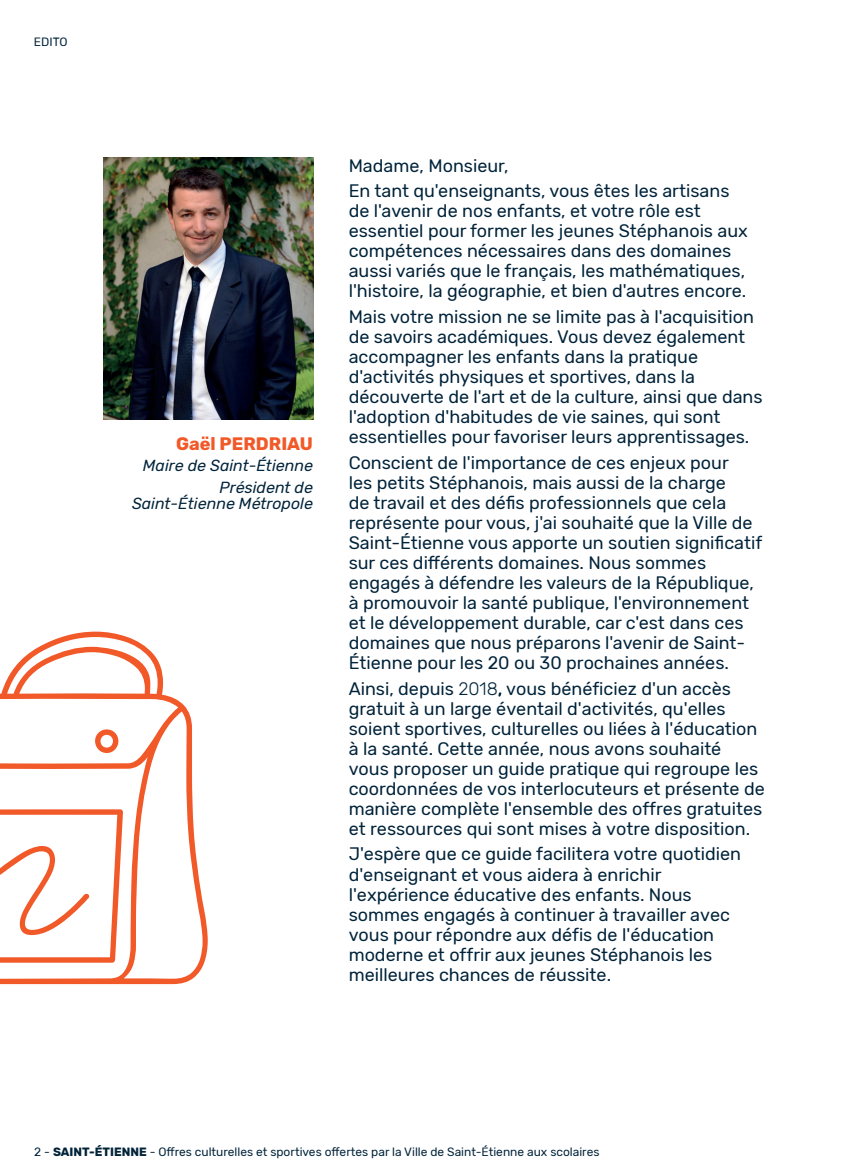
<style>
.page{position:relative;width:842px;height:1170px;background:#fff}
.page>*{position:absolute;margin:0;border:0;box-sizing:border-box;transform-origin:0 0}
.t1{font:18px/20px "Rubik";color:#01233a}
.t2{font:700 18px "Rubik";color:#f15929}
.t3{font:italic 16px/16px "Rubik";color:#01233a;text-align:right}
.t4{font:12px "Rubik";color:#01233a}
.s1{font-weight:300}
.s2{font-weight:700}
</style>
<div class="page">
<img style="left:104px;top:157px;width:209px;height:263px">
<p class="t4" style="left:34px;top:35px;width:35px">EDITO</p>
<p class="t2" style="left:176px;top:432px;width:138px">Gaël PERDRIAU</p>
<p class="t3" style="left:143px;top:458px;width:172px">Maire de Saint-Étienne</p>
<p class="t3" style="left:132px;top:480px;width:182px">Président de<br>Saint-Étienne Métropole</p>
<p class="t1" style="left:349px;top:153px;width:382px;line-height:25.6px">Madame, Monsieur,<br>En tant qu'enseignants, vous êtes les artisans</p>
<p class="t1" style="left:349px;top:201px;width:401px">de l'avenir de nos enfants, et votre rôle est essentiel pour former les jeunes Stéphanois aux compétences nécessaires dans des domaines aussi variés que le français, les mathématiques, l'histoire, la géographie, et bien d'autres encore.</p>
<p class="t1" style="left:349px;top:307px;width:415px">Mais votre mission ne se limite pas à l'acquisition de savoirs académiques. Vous devez également accompagner les enfants dans la pratique d'activités physiques et sportives, dans la découverte de l'art et de la culture, ainsi que dans l'adoption d'habitudes de vie saines, qui sont essentielles pour favoriser leurs apprentissages.</p>
<p class="t1" style="left:349px;top:453px;width:415px">Conscient de l'importance de ces enjeux pour<br>les petits Stéphanois, mais aussi de la charge<br>de travail et des défis professionnels que cela représente pour vous, j'ai souhaité que la Ville de Saint-Étienne vous apporte un soutien significatif sur ces différents domaines. Nous sommes engagés à défendre les valeurs de la République, à promouvoir la santé publique, l'environnement et le développement durable, car c'est dans ces domaines que nous préparons l'avenir de Saint-Étienne pour les 20 ou 30 prochaines années.</p>
<p class="t1" style="left:349px;top:678px;width:418px">Ainsi, depuis <span class="s1">2018,</span> vous bénéficiez d'un accès gratuit à un large éventail d'activités, qu'elles soient sportives, culturelles ou liées à l'éducation à la santé. Cette année, nous avons souhaité vous proposer un guide pratique qui regroupe les coordonnées de vos interlocuteurs et présente de manière complète l'ensemble des offres gratuites et ressources qui sont mises à votre disposition.</p>
<p class="t1" style="left:349px;top:844px;width:394px">J'espère que ce guide facilitera votre quotidien d'enseignant et vous aidera à enrichir l'expérience éducative des enfants. Nous sommes engagés à continuer à travailler avec vous pour répondre aux défis de l'éducation moderne et offrir aux jeunes Stéphanois les meilleures chances de réussite.</p>
<p class="t4" style="left:34px;top:1144px;width:567px">2 - <span class="s2">SAINT-ÉTIENNE</span> - Offres culturelles et sportives offertes par la Ville de Saint-Étienne aux scolaires</p>
</div>
